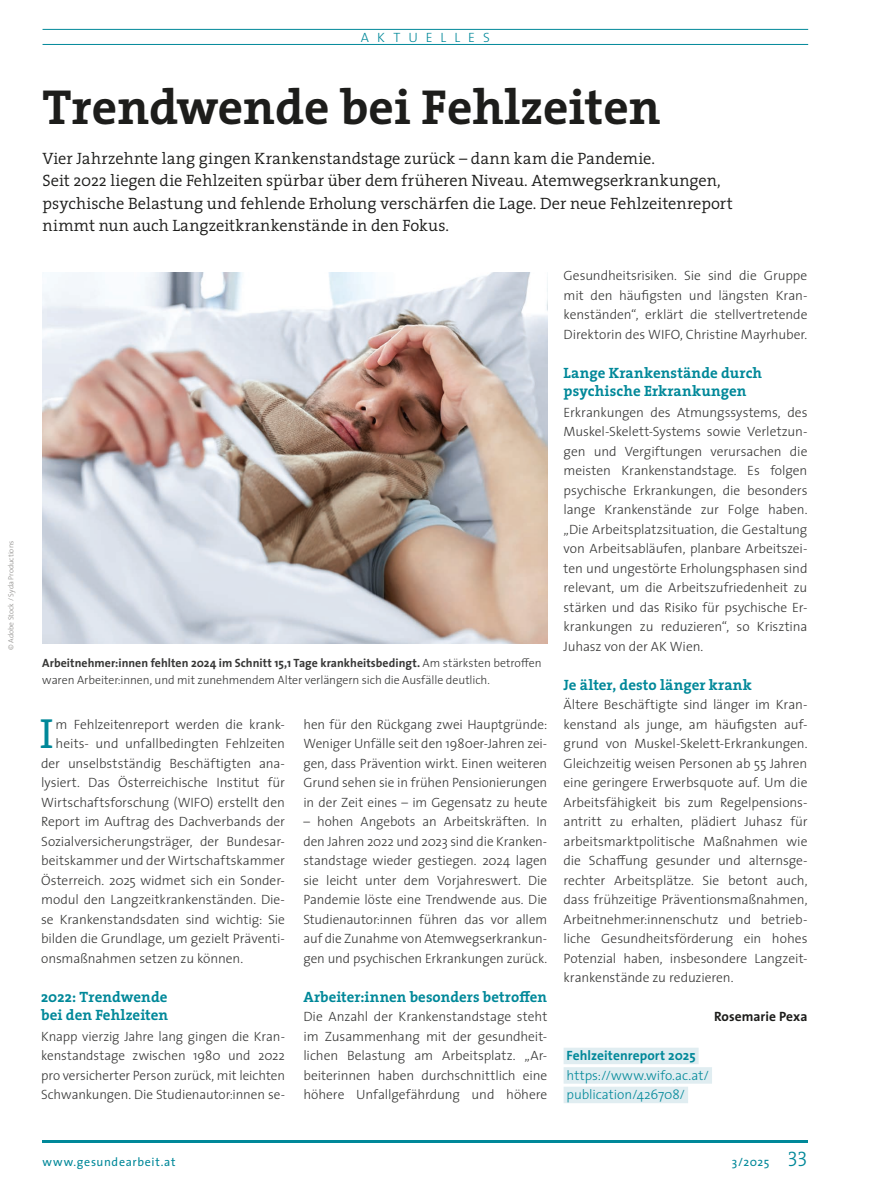
<style>
.page{position:relative;width:872px;height:1191px;background:#fff}
.page>*{position:absolute;margin:0;border:0;box-sizing:border-box;transform-origin:0 0}
.t1{font:700 49.5px "The Serif";color:#1d1d1b}
.t2{font:42.45px "The Serif";color:#089}
.t3{font:300 16.5px/22.5px "The Serif";color:#1d1d1b}
.t4{font:700 15px/18px "The Serif";letter-spacing:.005em;color:#089}
.t5{font:300 13.5px/19.5px "The Sans";letter-spacing:-.005em;color:#373736;text-align:justify}
.t6{font:300 13.5px/19.5px "The Sans";letter-spacing:.005em;color:#089}
.t7{font:700 13.5px "The Sans";letter-spacing:.005em;color:#089}
.t8{font:700 13.5px "The Sans";letter-spacing:.005em;color:#1d1d1b}
.t9{font:300 13.5px "The Sans";letter-spacing:.6em;color:#089}
.t10{font:300 12px/16.5px "The Sans";letter-spacing:-.005em;color:#373736}
.t11{font:12px "The Sans";letter-spacing:.055em;color:#089}
.t12{font:300 7.5px "The Sans";color:#8a8886}
.s1{font-weight:700}
.s2{font-family:"The Serif Light Caps";font-size:21px}
</style>
<div class="page">
<hr style="left:43px;top:29px;width:765px;height:1px;background:#089">
<hr style="left:43px;top:44px;width:765px;height:1px;background:#089">
<hr style="left:43px;top:1140px;width:765px;height:2px;background:#089">
<div style="left:563px;top:1047px;width:135px;height:17px;background:#e0edf1"></div>
<div style="left:563px;top:1067px;width:149px;height:16px;background:#e0edf1"></div>
<div style="left:563px;top:1086px;width:125px;height:17px;background:#e0edf1"></div>
<img style="left:42px;top:272px;width:505px;height:371px">
<p class="t12" style="left:5px;top:650px;width:111px;rotate:-90deg">© Adobe Stock / Syda Productions</p>
<p class="t9" style="left:361px;top:26px;width:130px">AKTUELLES</p>
<p class="t6" style="left:380px;top:27px;width:92px">RUBRIK</p>
<h1 class="t1" style="left:43px;top:66px;width:619px">Trendwende bei Fehlzeiten</h1>
<p class="t3" style="left:43px;top:146px;width:692px">Vier Jahrzehnte lang gingen Krankenstandstage zurück – dann kam die Pandemie.<br>Seit 2022 liegen die Fehlzeiten spürbar über dem früheren Niveau. Atemwegserkrankungen, psychische Belastung und fehlende Erholung verschärfen die Lage. Der neue Fehlzeitenreport nimmt nun auch Langzeitkrankenstände in den Fokus.</p>
<p class="t10" style="left:42px;top:654px;width:501px"><span class="s1">Arbeitnehmer:innen fehlten 2024 im Schnitt 15,1 Tage krankheitsbedingt.</span> Am stärksten betroffen waren Arbeiter:innen, und mit zunehmendem Alter verlängern sich die Ausfälle deutlich.</p>
<h2 class="t2" style="left:40px;top:698px;width:15px">I</h2>
<p class="t5" style="left:56px;top:714px;width:231px">m Fehlzeitenreport werden die krank-</p>
<p class="t5" style="left:56px;top:733px;width:231px">heits- und unfallbedingten Fehlzeiten</p>
<p class="t5" style="left:41px;top:753px;width:245px">der unselbstständig Beschäftigten ana-</p>
<p class="t5" style="left:41px;top:772px;width:245px">lysiert. Das Österreichische Institut für</p>
<p class="t5" style="left:41px;top:792px;width:245px">Wirtschaftsforschung (WIFO) erstellt den</p>
<p class="t5" style="left:41px;top:811px;width:245px">Report im Auftrag des Dachverbands der</p>
<p class="t5" style="left:41px;top:831px;width:245px">Sozialversicherungsträger, der Bundesar-</p>
<p class="t5" style="left:41px;top:850px;width:245px">beitskammer und der Wirtschaftskammer</p>
<p class="t5" style="left:41px;top:870px;width:245px">Österreich. 2025 widmet sich ein Sonder-</p>
<p class="t5" style="left:41px;top:889px;width:245px">modul den Langzeitkrankenständen. Die-</p>
<p class="t5" style="left:41px;top:909px;width:245px">se Krankenstandsdaten sind wichtig: Sie</p>
<p class="t5" style="left:41px;top:928px;width:245px">bilden die Grundlage, um gezielt Präventi-</p>
<p class="t5" style="left:41px;top:948px;width:204px">onsmaßnahmen setzen zu können.</p>
<p class="t4" style="left:41px;top:987px;width:129px">2022: Trendwende bei den Fehlzeiten</p>
<p class="t5" style="left:41px;top:1026px;width:245px">Knapp vierzig Jahre lang gingen die Kran&shy;kenstandstage zwischen 1980 und 2022 pro versicherter Person zurück, mit leichten Schwankungen. Die Studienautor:innen se-</p>
<p class="t5" style="left:303px;top:714px;width:245px">hen für den Rückgang zwei Hauptgründe:<br>Weniger Unfälle seit den 1980er-Jahren zei&shy;gen, dass Prävention wirkt. Einen weiteren Grund sehen sie in frühen Pensionierungen in der Zeit eines – im Gegensatz zu heute</p>
<p class="t5" style="left:303px;top:811px;width:245px">– hohen Angebots an Arbeitskräften. In den Jahren 2022 und 2023 sind die Kranken&shy;standstage wieder gestiegen. 2024 lagen sie leicht unter dem Vorjahreswert. Die Pandemie löste eine Trendwende aus. Die Studienautor:innen führen das vor allem auf die Zunahme von Atemwegserkrankun&shy;gen und psychischen Erkrankungen zurück.</p>
<p class="t4" style="left:303px;top:987px;width:245px">Arbeiter:innen besonders betroffen</p>
<p class="t5" style="left:303px;top:1006px;width:245px">Die Anzahl der Krankenstandstage steht im Zusammenhang mit der gesundheit&shy;lichen Belastung am Arbeitsplatz. „Ar&shy;beiterinnen haben durchschnittlich eine höhere Unfallgefährdung und höhere</p>
<p class="t5" style="left:563px;top:265px;width:245px">Gesundheitsrisiken. Sie sind die Gruppe mit den häufigsten und längsten Kran&shy;kenständen“, erklärt die stellvertretende Direktorin des WIFO, Christine Mayrhuber.</p>
<p class="t4" style="left:563px;top:363px;width:200px">Lange Krankenstände durch psychische Erkrankungen</p>
<p class="t5" style="left:563px;top:402px;width:245px">Erkrankungen des Atmungssystems, des Muskel-Skelett-Systems sowie Verletzun&shy;gen und Vergiftungen verursachen die meisten Krankenstandstage. Es folgen psychische Erkrankungen, die besonders lange Krankenstände zur Folge haben. „Die Arbeitsplatzsituation, die Gestaltung von Arbeitsabläufen, planbare Arbeitszei&shy;ten und ungestörte Erholungsphasen sind relevant, um die Arbeitszufriedenheit zu stärken und das Risiko für psychische Er&shy;krankungen zu reduzieren“, so Krisztina Juhasz von der AK Wien.</p>
<p class="t4" style="left:563px;top:675px;width:190px">Je älter, desto länger krank</p>
<p class="t5" style="left:563px;top:694px;width:245px">Ältere Beschäftigte sind länger im Kran&shy;kenstand als junge, am häufigsten auf&shy;grund von Muskel-Skelett-Erkrankungen.<br>Gleichzeitig weisen Personen ab 55 Jahren eine geringere Erwerbsquote auf. Um die Arbeitsfähigkeit bis zum Regelpensions&shy;antritt zu erhalten, plädiert Juhasz für arbeitsmarktpolitische Maßnahmen wie die Schaffung gesunder und alternsge&shy;rechter Arbeitsplätze. Sie betont auch, dass frühzeitige Präventionsmaßnahmen, Arbeitnehmer:innenschutz und betrieb&shy;liche Gesundheitsförderung ein hohes Potenzial haben, insbesondere Langzeit&shy;krankenstände zu reduzieren.</p>
<p class="t8" style="left:714px;top:1005px;width:95px">Rosemarie Pexa</p>
<p class="t7" style="left:566px;top:1044px;width:131px">Fehlzeitenreport 2025</p>
<p class="t6" style="left:566px;top:1065px;width:144px">https://www.wifo.ac.at/ publication/426708/</p>
<p class="t11" style="left:43px;top:1151px;width:198px">www.gesundearbeit.at/buchtipps</p>
<p class="t11" style="left:732px;top:1151px;width:78px">3/2025 <span class="s2">33</span></p>
</div>
